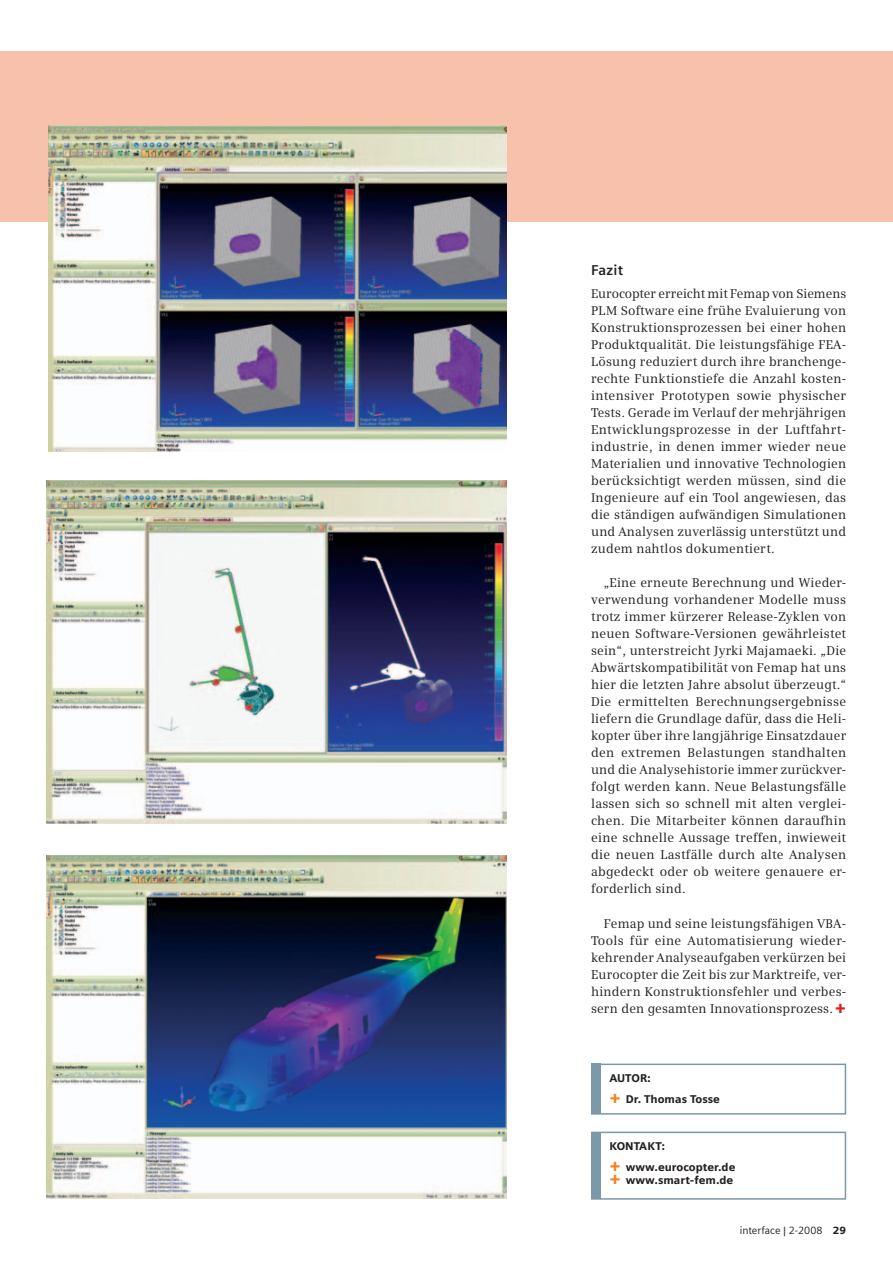
<style>
.page{position:relative;width:893px;height:1263px;background:#fff}
.page>*{position:absolute;margin:0;border:0;box-sizing:border-box;transform-origin:0 0}
.t1{font:700 14.25px "Siemens Sans";letter-spacing:.015em;color:#231f20}
.t2{font:12.75px/17px "Siemens Serif";letter-spacing:.015em;color:#231f20;text-align:justify}
.t3{font:900 11.25px/21.3px "Siemens Sans";color:#231f20}
.t4{font:10.5px "Siemens Sans";color:#231f20}
.s1{font-family:"Siemens Sans";font-weight:900;font-size:18px;color:#e21a21}
.s2{font-size:18px;color:#f58220}
.s3{font-weight:900}
</style>
<div class="page">
<div style="left:0;top:51px;width:893px;height:170px;background:#f7c1ac"></div>
<div style="left:591px;top:1131px;width:255px;height:69px;border:2px solid #7b99a9"></div>
<div style="left:591px;top:1132px;width:10px;height:67px;background:#7b99a9"></div>
<div style="left:591px;top:1063px;width:255px;height:51px;border:2px solid #7b99a9"></div>
<div style="left:591px;top:1064px;width:10px;height:50px;background:#7b99a9"></div>
<img style="left:47px;top:481px;width:459px;height:343px">
<img style="left:47px;top:855px;width:459px;height:344px">
<img style="left:48px;top:125px;width:458px;height:326px">
<p class="t1" style="left:591px;top:265px;width:33px">Fazit</p>
<p class="t2" style="left:591px;top:286px;width:257px">Eurocopter erreicht mit Femap von Siemens PLM Software eine frühe Evaluierung von Konstruktionsprozessen bei einer hohen Produktqualität. Die leistungsfähige FEA-Lösung reduziert durch ihre branchenge&shy;rechte Funktionstiefe die Anzahl kosten&shy;intensiver Prototypen sowie physischer Tests. Gerade im Verlauf der mehrjährigen Entwicklungsprozesse in der Luftfahrt&shy;industrie, in denen immer wieder neue Materialien und innovative Technologien berücksichtigt werden müssen, sind die Ingenieure auf ein Tool angewiesen, das die ständigen aufwändigen Simulationen und Analysen zuverlässig unterstützt und zudem nahtlos dokumentiert.</p>
<p class="t2" style="left:591px;top:575px;width:257px;text-indent:13px">„Eine erneute Berechnung und Wieder&shy;verwendung vorhandener Modelle muss trotz immer kürzerer Release-Zyklen von neuen Software-Versionen gewährleistet sein“, unterstreicht Jyrki Majamaeki. „Die Abwärtskompatibilität von Femap hat uns hier die letzten Jahre absolut überzeugt.“ Die ermittelten Berechnungsergebnisse liefern die Grundlage dafür, dass die Heli&shy;kopter über ihre langjährige Einsatzdauer den extremen Belastungen standhalten und die Analysehistorie immer zurückver&shy;folgt werden kann. Neue Belastungsfälle lassen sich so schnell mit alten verglei&shy;chen. Die Mitarbeiter können daraufhin eine schnelle Aussage treffen, inwieweit die neuen Lastfälle durch alte Analysen abgedeckt oder ob weitere genauere er&shy;forderlich sind.</p>
<p class="t2" style="left:591px;top:916px;width:257px;text-indent:13px">Femap und seine leistungsfähigen VBA-Tools für eine Automatisierung wieder&shy;kehrender Analyseaufgaben verkürzen bei Eurocopter die Zeit bis zur Marktreife, ver&shy;hindern Konstruktionsfehler und verbes&shy;sern den gesamten Innovationsprozess.<span class="s1">+</span></p>
<p class="t3" style="left:609px;top:1068px;width:112px">AUTOR:<br><span class="s2">+</span> Dr. Thomas Tosse</p>
<p class="t3" style="left:609px;top:1136px;width:128px">KONTAKT:<br><span class="s2">+</span> www.eurocopter.de</p>
<p class="t3" style="left:609px;top:1170px;width:126px"><span class="s2">+</span> www.smart-fem.de</p>
<p class="t4" style="left:740px;top:1226px;width:108px">interface | 2-2008 <span class="s3">29</span></p>
</div>
